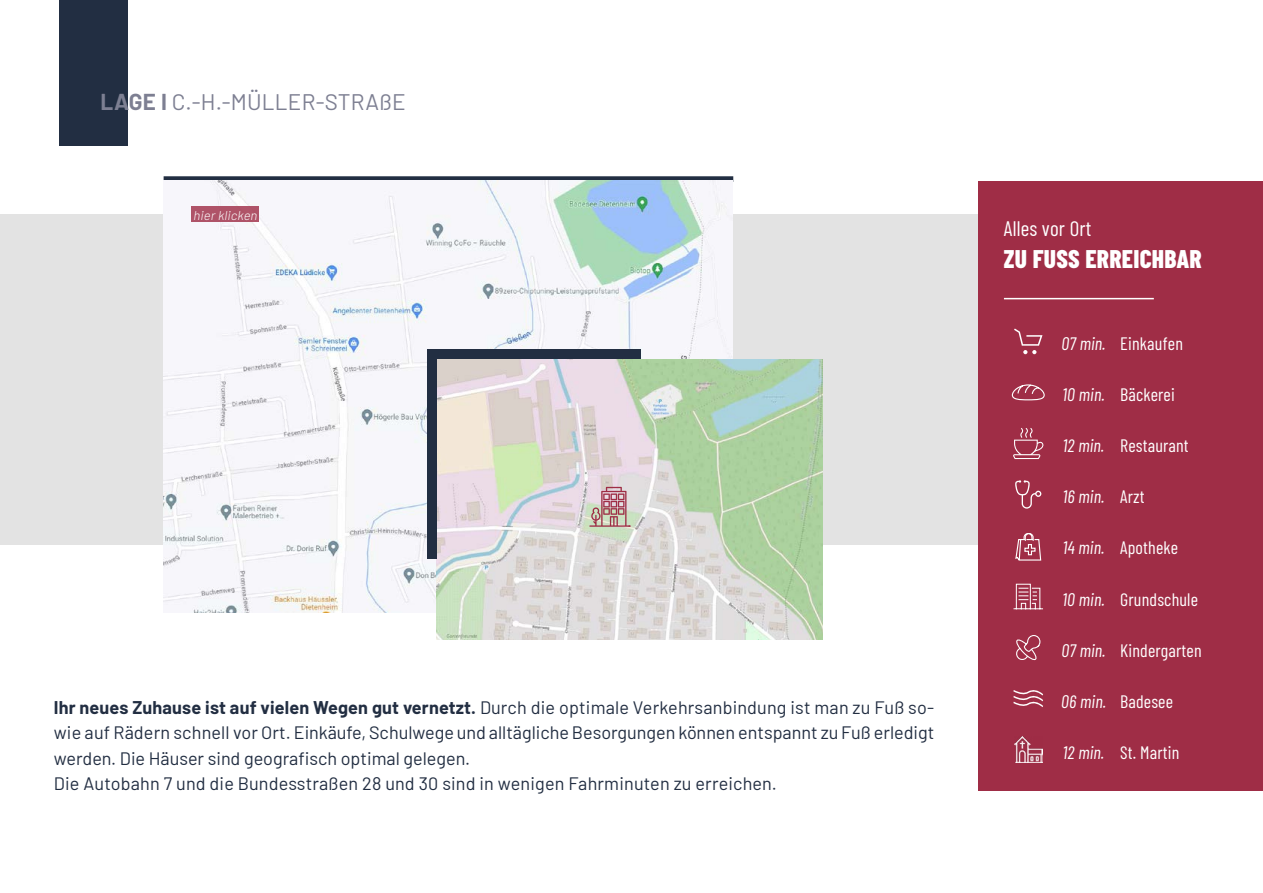
<style>
.page{position:relative;width:1263px;height:893px;background:#fff}
.page>*{position:absolute;margin:0;border:0;box-sizing:border-box;transform-origin:0 0}
.t1{font:800 25.5px "Barlow Condensed";letter-spacing:.01em;color:#fff}
.t2{font:22.5px "Barlow";letter-spacing:.01em;color:#7d7f92}
.t3{font:21px "Barlow Condensed";letter-spacing:.01em;color:#fff}
.t4{font:18px/25.5px "Barlow";color:#222e42}
.t5{font:18px "Barlow Condensed";letter-spacing:.01em;color:#fff}
.t6{font:italic 18px "Barlow Condensed";color:#fff}
.t7{font:italic 300 12.75px "Barlow";color:#fff}
.s1{font-weight:700}
.s2{font-style:italic}
.s3{font-style:normal}
</style>
<div class="page">
<div style="left:0;top:214px;width:1263px;height:330px;background:#e3e3e3"></div>
<div style="left:978px;top:181px;width:285px;height:610px;background:#9f2d46"></div>
<div style="left:60px;top:0;width:68px;height:146px;background:#222e42"></div>
<hr style="left:1004px;top:298px;width:150px;height:1px;background:#fff">
<svg style="left:1014px;top:329px;width:28px;height:25px"></svg>
<svg style="left:1011px;top:384px;width:34px;height:17px"></svg>
<svg style="left:1013px;top:428px;width:31px;height:31px"></svg>
<svg style="left:1015px;top:480px;width:26px;height:29px"></svg>
<svg style="left:1015px;top:533px;width:27px;height:28px"></svg>
<svg style="left:1013px;top:583px;width:30px;height:27px"></svg>
<svg style="left:1013px;top:635px;width:30px;height:72px"></svg>
<img style="left:1014px;top:736px;width:28px;height:27px">
<svg style="left:164px;top:176px;width:569px;height:5px;fill:#222e42"></svg>
<img style="left:164px;top:181px;width:569px;height:431px">
<div style="left:191px;top:206px;width:68px;height:16px;background:#af5368"></div>
<img style="left:437px;top:359px;width:385px;height:280px">
<svg style="left:589px;top:487px;width:42px;height:40px"></svg>
<div style="left:431px;top:349px;width:210px;height:10px;background:#222e42"></div>
<div style="left:427px;top:349px;width:10px;height:210px;background:#222e42"></div>
<p class="t2" style="left:101px;top:85px;width:307px"><span class="s1">LAGE I</span> C.-H.-MÜLLER-STRAßE</p>
<p class="t7" style="left:193px;top:206px;width:68px">hier klicken</p>
<p class="t4" style="left:54px;top:693px;width:882px"><span class="s1">Ihr neues Zuhause ist auf vielen Wegen gut vernetzt.</span> Durch die optimale Verkehrsanbindung ist man zu Fuß so&shy;wie auf Rädern schnell vor Ort. Einkäufe, Schulwege und alltägliche Besorgungen können entspannt zu Fuß erledigt werden. Die Häuser sind geografisch optimal gelegen.<br>Die Autobahn 7 und die Bundesstraßen 28 und 30 sind in wenigen Fahrminuten zu erreichen.</p>
<p class="t3" style="left:1004px;top:214px;width:89px">Alles vor Ort</p>
<h1 class="t1" style="left:1004px;top:241px;width:199px">ZU FUSS ERREICHBAR</h1>
<p class="t5" style="left:1061px;top:331px;width:123px"><span class="s2">07 min.</span> Einkaufen</p>
<p class="t5" style="left:1062px;top:382px;width:114px"><span class="s2">10 min.</span> Bäckerei</p>
<p class="t5" style="left:1063px;top:433px;width:127px"><span class="s2">12 min.</span> Restaurant</p>
<p class="t6" style="left:1063px;top:484px;width:83px">16 min. <span class="s3">Arzt</span></p>
<p class="t5" style="left:1063px;top:535px;width:117px"><span class="s2">14 min.</span> Apotheke</p>
<p class="t5" style="left:1062px;top:586px;width:137px"><span class="s2">10 min.</span> Grundschule</p>
<p class="t5" style="left:1061px;top:637px;width:142px"><span class="s2">07 min.</span> Kindergarten</p>
<p class="t5" style="left:1061px;top:688px;width:113px"><span class="s2">06 min.</span> Badesee</p>
<p class="t5" style="left:1063px;top:739px;width:118px"><span class="s2">12 min.</span> St. Martin</p>
</div>
